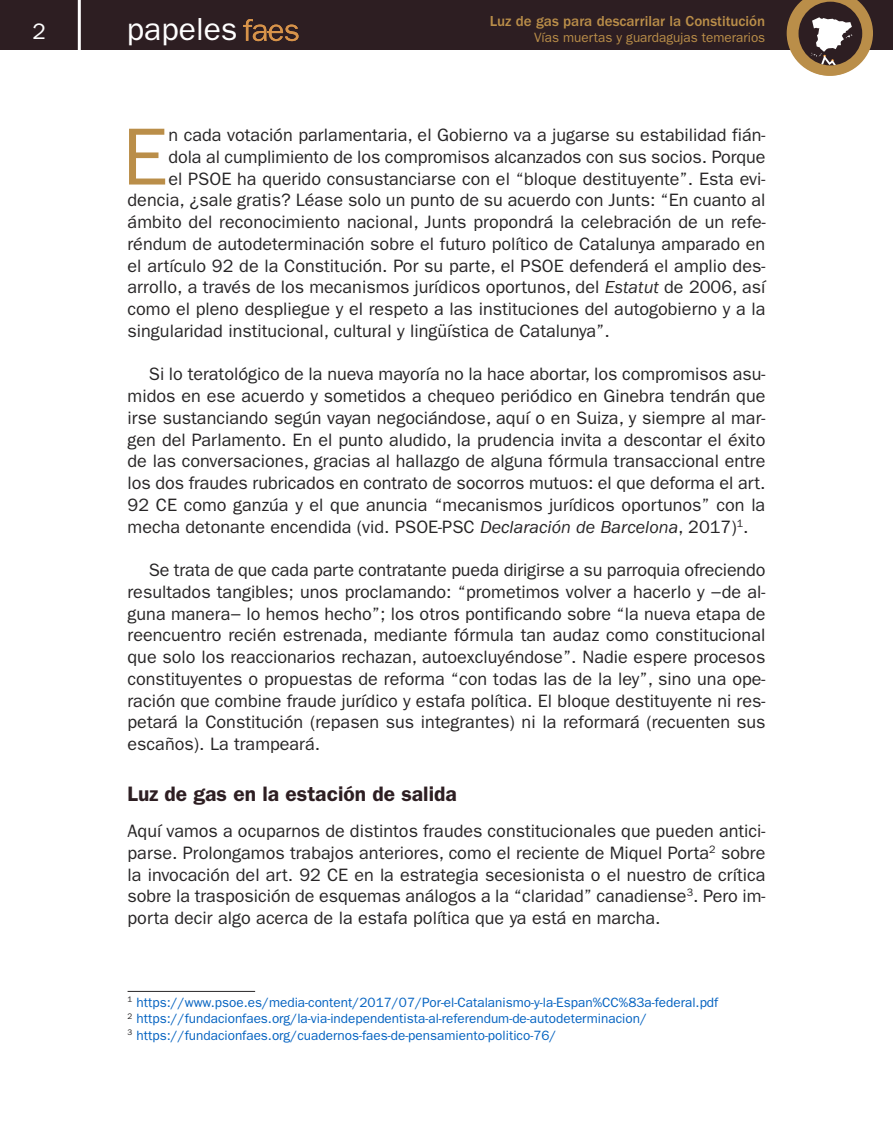
<style>
.page{position:relative;width:893px;height:1127px;background:#fff}
.page>*{position:absolute;margin:0;border:0;box-sizing:border-box;transform-origin:0 0}
.t1{font:81.3px "Franklin Gothic";color:#ba8e49}
.t2{font:31.95px "Franklin Gothic";color:#fff}
.t3{font:22.5px "Franklin Gothic";color:#fff}
.t4{font:600 21px "Franklin Gothic";color:#2d1e22}
.t5{font:18px/21.8px "Franklin Gothic";color:#272526;text-align:justify}
.t6{font:500 15px "Franklin Gothic";color:#ba8e49}
.t7{font:13.5px/16.5px "Franklin Gothic";color:#0563c1}
.t8{font:13.5px "Franklin Gothic";color:#ba8e49}
.s1{font-style:italic}
</style>
<div class="page">
<div style="left:0;top:0;width:893px;height:50px;background:#2d1e22"></div>
<hr style="left:78px;top:0;width:3px;height:52px;background:#fff">
<svg style="left:243px;top:19px;width:56px;height:23px"></svg>
<svg style="left:787px;top:0;width:86px;height:76px"></svg>
<hr style="left:128px;top:991px;width:127px;height:1px;background:#272526">
<p class="t3" style="left:33px;top:19px;width:15px">2</p>
<h2 class="t2" style="left:127px;top:11px;width:112px">papeles</h2>
<p class="t6" style="left:490px;top:12px;width:277px">Luz de gas para descarrilar la Constitución</p>
<p class="t8" style="left:534px;top:30px;width:233px">Vías muertas y guardagujas temerarios</p>
<h1 class="t1" style="left:122px;top:110px;width:47px">E</h1>
<p class="t5" style="left:168px;top:124px;width:598px">n cada votación parlamentaria, el Gobierno va a jugarse su estabilidad fián-</p>
<p class="t5" style="left:168px;top:146px;width:598px">dola al cumplimiento de los compromisos alcanzados con sus socios. Porque</p>
<p class="t5" style="left:168px;top:168px;width:598px">el PSOE ha querido consustanciarse con el “bloque destituyente”. Esta evi-</p>
<p class="t5" style="left:128px;top:189px;width:639px">dencia, ¿sale gratis? Léase solo un punto de su acuerdo con Junts: “En cuanto al</p>
<p class="t5" style="left:128px;top:211px;width:640px">ámbito del reconocimiento nacional, Junts propondrá la celebración de un refe-</p>
<p class="t5" style="left:128px;top:233px;width:639px">réndum de autodeterminación sobre el futuro político de Catalunya amparado en</p>
<p class="t5" style="left:128px;top:255px;width:639px">el artículo 92 de la Constitución. Por su parte, el PSOE defenderá el amplio des-</p>
<p class="t5" style="left:128px;top:276px;width:639px">arrollo, a través de los mecanismos jurídicos oportunos, del <span class="s1">Estatut</span> de 2006, así</p>
<p class="t5" style="left:128px;top:298px;width:639px">como el pleno despliegue y el respeto a las instituciones del autogobierno y a la</p>
<p class="t5" style="left:128px;top:320px;width:484px">singularidad institucional, cultural y lingüística de Catalunya”.</p>
<p class="t5" style="left:128px;top:363px;width:639px;text-indent:21px">Si lo teratológico de la nueva mayoría no la hace abortar, los compromisos asu&shy;midos en ese acuerdo y sometidos a chequeo periódico en Ginebra tendrán que irse sustanciando según vayan negociándose, aquí o en Suiza, y siempre al mar&shy;gen del Parlamento. En el punto aludido, la prudencia invita a descontar el éxito de las conversaciones, gracias al hallazgo de alguna fórmula transaccional entre los dos fraudes rubricados en contrato de socorros mutuos: el que deforma el art.<br>92 CE como ganzúa y el que anuncia “mecanismos jurídicos oportunos” con la mecha detonante encendida (vid. PSOE-PSC <span class="s1">Declaración de Barcelona</span>, 2017)<sup>1</sup>.</p>
<p class="t5" style="left:128px;top:559px;width:639px;text-indent:21px">Se trata de que cada parte contratante pueda dirigirse a su parroquia ofreciendo resultados tangibles; unos proclamando: “prometimos volver a hacerlo y −de al&shy;guna manera− lo hemos hecho”; los otros pontificando sobre “la nueva etapa de reencuentro recién estrenada, mediante fórmula tan audaz como constitucional que solo los reaccionarios rechazan, autoexcluyéndose”. Nadie espere procesos constituyentes o propuestas de reforma “con todas las de la ley”, sino una ope&shy;ración que combine fraude jurídico y estafa política. El bloque destituyente ni res&shy;petará la Constitución (repasen sus integrantes) ni la reformará (recuenten sus escaños). La trampeará.</p>
<p class="t4" style="left:128px;top:781px;width:331px">Luz de gas en la estación de salida</p>
<p class="t5" style="left:128px;top:820px;width:639px">Aquí vamos a ocuparnos de distintos fraudes constitucionales que pueden antici&shy;parse. Prolongamos trabajos anteriores, como el reciente de Miquel Porta<sup>2</sup> sobre la invocación del art. 92 CE en la estrategia secesionista o el nuestro de crítica sobre la trasposición de esquemas análogos a la “claridad” canadiense<sup>3</sup>. Pero im&shy;porta decir algo acerca de la estafa política que ya está en marcha.</p>
<p class="t7" style="left:128px;top:994px;width:592px"><sup>1</sup> https://www.psoe.es/media-content/2017/07/Por-el-Catalanismo-y-la-Espan%CC%83a-federal.pdf<br><sup>2</sup> https://fundacionfaes.org/la-via-independentista-al-referendum-de-autodeterminacion/<br><sup>3</sup> https://fundacionfaes.org/cuadernos-faes-de-pensamiento-politico-76/</p>
</div>
